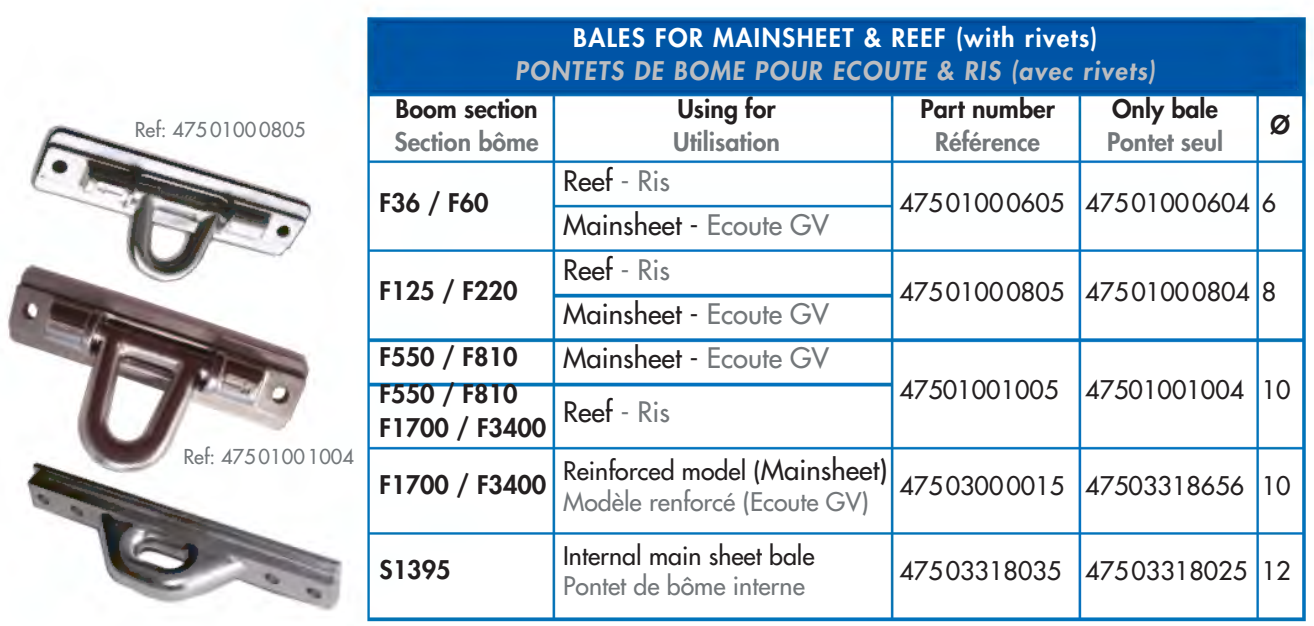
<style>
.page{position:relative;width:1314px;height:626px;background:#fff}
.page>*{position:absolute;margin:0;border:0;box-sizing:border-box;transform-origin:0 0}
.t1{font:500 27.5px "Futura Std";color:#231f20}
.t2{font:500 25px "Futura Std";color:#231f20}
.t3{font:800 25px "Futura";color:#231f20}
.t4{font:500 25px/31px "Futura Std";color:#73777a}
.t5{font:800 25px "Futura";color:#73777a}
.t6{font:italic 800 25px "Futura";letter-spacing:.06em;color:#bcbdc0}
.t7{font:800 25px "Futura";letter-spacing:.06em;color:#fff}
.t8{font:500 20px "Futura Std";color:#73777a}
.s1{color:#73777a}
.s2{color:#231f20}
.s3{font-size:27.5px;color:#231f20}
</style>
<div class="page">
<img style="left:7px;top:8px;width:1306px;height:614px">
<p class="t8" style="left:135px;top:119px;width:172px">Ref: 475 01000805</p>
<p class="t8" style="left:183px;top:446px;width:172px">Ref: 4750100 1004</p>
<p class="t7" style="left:573px;top:26px;width:526px">BALES FOR MAINSHEET &amp; REEF (with rivets)</p>
<p class="t6" style="left:515px;top:59px;width:641px">PONTETS DE BOME POUR ECOUTE &amp; RIS (avec rivets)</p>
<p class="t3" style="left:395px;top:96px;width:144px">Boom section</p>
<p class="t5" style="left:394px;top:130px;width:146px">Section bôme</p>
<p class="t3" style="left:677px;top:96px;width:100px">Using for</p>
<p class="t5" style="left:673px;top:130px;width:108px">Utilisation</p>
<p class="t3" style="left:920px;top:96px;width:136px">Part number</p>
<p class="t5" style="left:935px;top:130px;width:106px">Référence</p>
<p class="t3" style="left:1111px;top:96px;width:108px">Only bale</p>
<p class="t5" style="left:1106px;top:130px;width:117px">Pontet seul</p>
<p class="t3" style="left:1270px;top:113px;width:21px">Ø</p>
<p class="t3" style="left:379px;top:190px;width:110px">F36 / F60</p>
<p class="t3" style="left:379px;top:279px;width:139px">F125 / F220</p>
<p class="t1" style="left:563px;top:167px;width:108px">Reef <span class="s1">- Ris</span></p>
<p class="t1" style="left:563px;top:211px;width:267px">Mainsheet - <span class="s1">Ecoute GV</span></p>
<p class="t1" style="left:563px;top:256px;width:108px">Reef <span class="s1">- Ris</span></p>
<p class="t1" style="left:563px;top:300px;width:267px">Mainsheet - <span class="s1">Ecoute GV</span></p>
<p class="t2" style="left:899px;top:191px;width:378px">47501000605 47501000604 6</p>
<p class="t2" style="left:899px;top:279px;width:378px">47501000805 47501000804 8</p>
<p class="t3" style="left:379px;top:345px;width:139px">F550 / F810</p>
<p class="t1" style="left:563px;top:344px;width:267px">Mainsheet - <span class="s1">Ecoute GV</span></p>
<p class="t3" style="left:379px;top:382px;width:139px">F550 / F810</p>
<p class="t2" style="left:899px;top:377px;width:393px">47501001005 47501001004 10</p>
<p class="t3" style="left:379px;top:415px;width:168px">F1700 / F3400</p>
<p class="t1" style="left:563px;top:398px;width:108px">Reef <span class="s1">- Ris</span></p>
<p class="t3" style="left:379px;top:473px;width:168px">F1700 / F3400</p>
<p class="t3" style="left:379px;top:557px;width:72px">S1395</p>
<p class="t4" style="left:563px;top:457px;width:326px"><span class="s2">Reinforced model (</span><span class="s3">Mainsheet)<br></span>Modèle renforcé (Ecoute GV)</p>
<p class="t2" style="left:563px;top:543px;width:253px">Internal main sheet bale</p>
<p class="t4" style="left:563px;top:571px;width:243px">Pontet de bôme interne</p>
<p class="t2" style="left:899px;top:473px;width:393px">47503000015 47503318656 10</p>
<p class="t2" style="left:899px;top:558px;width:393px">47503318035 47503318025 12</p>
</div>
